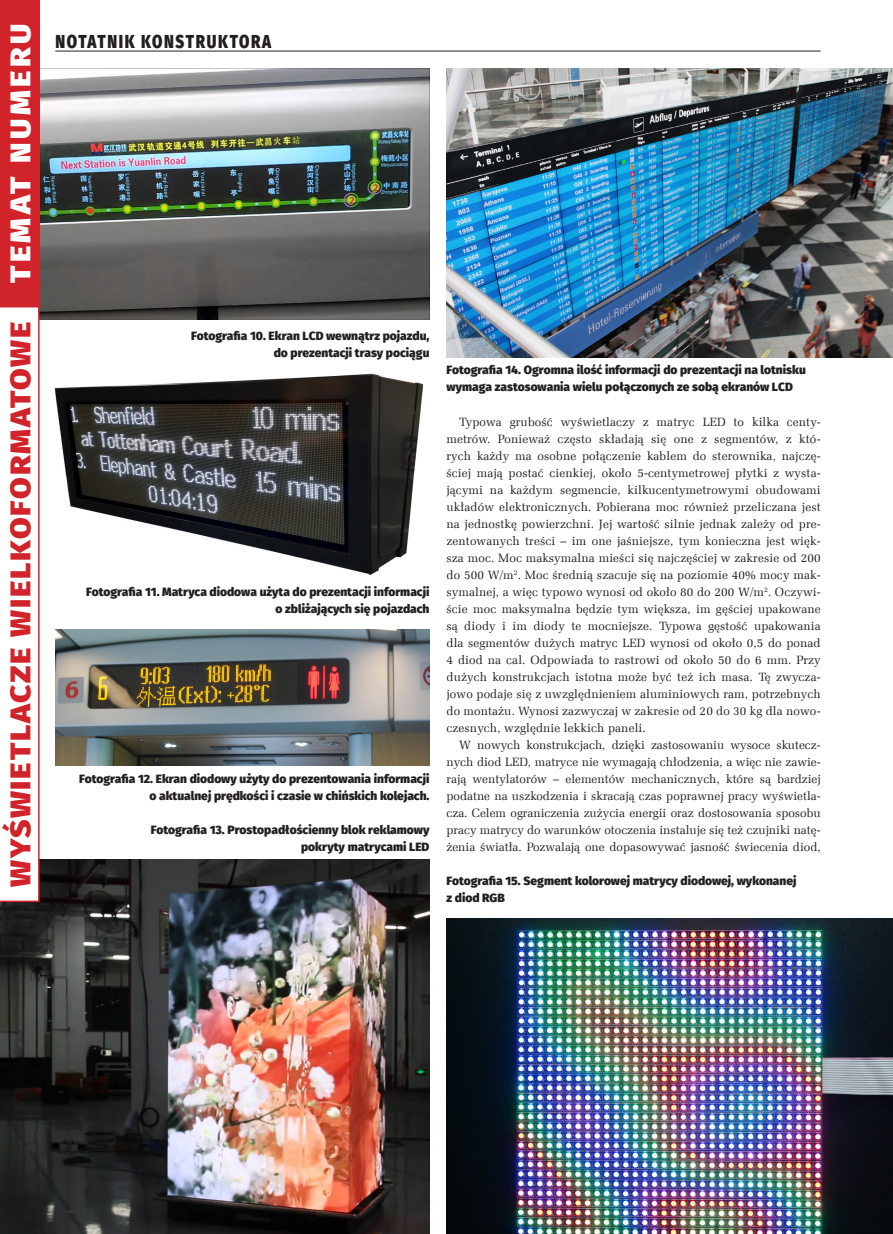
<style>
.page{position:relative;width:893px;height:1234px;background:#fff}
.page>*{position:absolute;margin:0;border:0;box-sizing:border-box;transform-origin:0 0}
._4_Podpis{font:800 28.5px "Fira Sans";letter-spacing:.06em;color:#d1232a;scale:1.1 1}
._4_Podpis-2{font:800 28.5px "Fira Sans";letter-spacing:.11em;color:#fff;scale:1.1 1}
.t1{font:800 18.75px "Fira Sans";letter-spacing:.11em;color:#231f20;scale:.8 1}
._1_Body{font:12px/17px "Zapf Ellipt EU";letter-spacing:.005em;color:#231f20;text-align:justify}
._4_Podpis-3{font:800 12px/17px "Fira Sans";color:#231f20;text-align:right}
</style>
<div class="page">
<img style="left:54px;top:373px;width:370px;height:202px">
<img style="left:40px;top:68px;width:389px;height:251px">
<img style="left:55px;top:629px;width:374px;height:136px">
<img style="left:0;top:859px;width:429px;height:374px">
<img style="left:446px;top:68px;width:447px;height:289px">
<img style="left:446px;top:918px;width:447px;height:315px">
<hr style="left:55px;top:51px;width:766px;height:1px;background:#231f20">
<div style="left:0;top:0;width:40px;height:307px;background:#d1232a"></div>
<svg style="left:0;top:307px;width:40px;height:594px"></svg>
<p class="_4_Podpis-2" style="left:1px;top:283px;width:237px;rotate:-90deg">TEMAT NUMERU</p>
<p class="_4_Podpis" style="left:1px;top:886px;width:515px;rotate:-90deg">WYŚWIETLACZE WIELKOFORMATOWE</p>
<p class="t1" style="left:55px;top:28px;width:271px">NOTATNIK KONSTRUKTORA</p>
<p class="_4_Podpis-3" style="left:191px;top:327px;width:240px">Fotografia 10. Ekran LCD wewnątrz pojazdu, do prezentacji trasy pociągu</p>
<p class="_4_Podpis-3" style="left:86px;top:583px;width:345px">Fotografia 11. Matryca diodowa użyta do prezentacji informacji o zbliżających się pojazdach</p>
<p class="_4_Podpis-3" style="left:79px;top:770px;width:352px">Fotografia 12. Ekran diodowy użyty do prezentowania informacji o aktualnej prędkości i czasie w chińskich kolejach.</p>
<p class="_4_Podpis-3" style="left:151px;top:821px;width:280px">Fotografia 13. Prostopadłościenny blok reklamowy pokryty matrycami LED</p>
<p class="_4_Podpis-3" style="left:446px;top:361px;width:361px;text-align:left">Fotografia 14. Ogromna ilość informacji do prezentacji na lotnisku wymaga zastosowania wielu połączonych ze sobą ekranów LCD</p>
<p class="_1_Body" style="left:446px;top:413px;width:376px;text-indent:13px">Typowa grubość wyświetlaczy z matryc LED to kilka centy&shy;metrów. Ponieważ często składają się one z segmentów, z któ&shy;rych każdy ma osobne połączenie kablem do sterownika, najczę&shy;ściej mają postać cienkiej, około 5-centymetrowej płytki z wysta&shy;jącymi na każdym segmencie, kilkucentymetrowymi obudowami układów elektronicznych. Pobierana moc również przeliczana jest na jednostkę powierzchni. Jej wartość silnie jednak zależy od pre&shy;zentowanych treści – im one jaśniejsze, tym konieczna jest więk&shy;sza moc. Moc maksymalna mieści się najczęściej w zakresie od 200 do 500 W/m<sup>2</sup>. Moc średnią szacuje się na poziomie 40% mocy mak&shy;symalnej, a więc typowo wynosi od około 80 do 200 W/m<sup>2</sup>. Oczywi&shy;ście moc maksymalna będzie tym większa, im gęściej upakowane są diody i im diody te mocniejsze. Typowa gęstość upakowania dla segmentów dużych matryc LED wynosi od około 0,5 do ponad 4 diod na cal. Odpowiada to rastrowi od około 50 do 6 mm. Przy dużych konstrukcjach istotna może być też ich masa. Tę zwycza&shy;jowo podaje się z uwzględnieniem aluminiowych ram, potrzebnych do montażu. Wynosi zazwyczaj w zakresie od 20 do 30 kg dla nowo&shy;czesnych, względnie lekkich paneli.</p>
<p class="_1_Body" style="left:446px;top:736px;width:376px;text-indent:13px">W nowych konstrukcjach, dzięki zastosowaniu wysoce skutecz&shy;nych diod LED, matryce nie wymagają chłodzenia, a więc nie zawie&shy;rają wentylatorów – elementów mechanicznych, które są bardziej podatne na uszkodzenia i skracają czas poprawnej pracy wyświetla&shy;cza. Celem ograniczenia zużycia energii oraz dostosowania sposobu pracy matrycy do warunków otoczenia instaluje się też czujniki natę&shy;żenia światła. Pozwalają one dopasowywać jasność świecenia diod,</p>
<p class="_4_Podpis-3" style="left:446px;top:872px;width:351px;text-align:left">Fotografia 15. Segment kolorowej matrycy diodowej, wykonanej z diod RGB</p>
</div>
